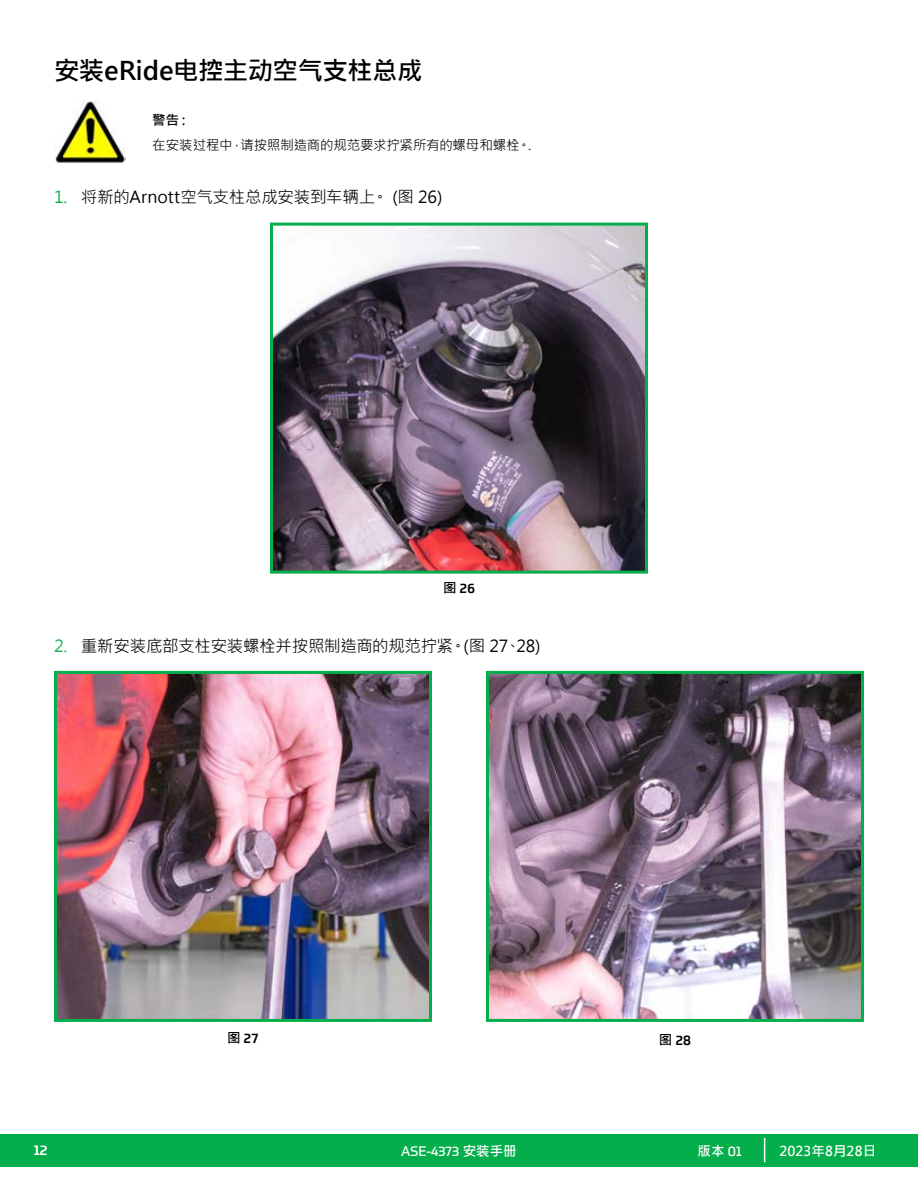
<style>
.page{position:relative;width:918px;height:1188px;background:#fff}
.page>*{position:absolute;margin:0;border:0;box-sizing:border-box;transform-origin:0 0}
.t1{font:700 25.5px "Microsoft Jheng Hei";letter-spacing:-.02em;color:#000}
.t2{font:16.5px "Microsoft Jheng Hei";letter-spacing:-.015em;color:#000}
.t3{font:13.5px "Microsoft Jheng Hei";letter-spacing:-.015em;color:#000}
.t4{font:13.5px "Prometo";color:#fff}
.t5{font:700 13.5px "Microsoft Jheng Hei";color:#fff}
.t6{font:500 13.5px "Prometo";color:#000}
.t7{font:700 13.5px "Microsoft Jheng Hei";color:#000}
.s1{color:#04af4b}
.s2{font-family:"Microsoft Jheng Hei";font-weight:700}
.s3{font-family:"Prometo";font-weight:400}
</style>
<div class="page">
<div style="left:0;top:1134px;width:918px;height:32px;background:#04af4b"></div>
<svg style="left:764px;top:1138px;width:1px;height:24px"></svg>
<img style="left:274px;top:227px;width:370px;height:343px">
<div style="left:270px;top:223px;width:378px;height:351px;border:3px solid #04af4b"></div>
<img style="left:58px;top:675px;width:370px;height:343px">
<div style="left:54px;top:671px;width:378px;height:351px;border:3px solid #04af4b"></div>
<img style="left:490px;top:675px;width:370px;height:343px">
<div style="left:486px;top:671px;width:378px;height:351px;border:3px solid #04af4b"></div>
<img style="left:54px;top:101px;width:71px;height:62px">
<h1 class="t1" style="left:54px;top:55px;width:370px">安装eRide电控主动空气支柱总成</h1>
<p class="t7" style="left:152px;top:112px;width:40px">警告：</p>
<p class="t3" style="left:152px;top:137px;width:380px">在安装过程中，请按照制造商的规范要求拧紧所有的螺母和螺栓。.</p>
<p class="t2" style="left:54px;top:187px;width:390px"><span class="s1">1.</span> 将新的Arnott空气支柱总成安装到车辆上。 (图 26)</p>
<p class="t6" style="left:443px;top:580px;width:33px"><span class="s2">图</span> 26</p>
<p class="t2" style="left:54px;top:635px;width:488px"><span class="s1">2.</span> 重新安装底部支柱安装螺栓并按照制造商的规范拧紧。(图 27、28)</p>
<p class="t6" style="left:227px;top:1029px;width:33px"><span class="s2">图</span> 27</p>
<p class="t6" style="left:659px;top:1032px;width:34px"><span class="s2">图</span> 28</p>
<p class="t4" style="left:34px;top:1142px;width:15px">12</p>
<p class="t4" style="left:401px;top:1142px;width:117px">ASE-4373 <span class="s2">安装手册</span></p>
<p class="t5" style="left:698px;top:1142px;width:46px">版本 <span class="s3">01</span></p>
<p class="t5" style="left:779px;top:1142px;width:98px">2023年8月28日</p>
</div>
